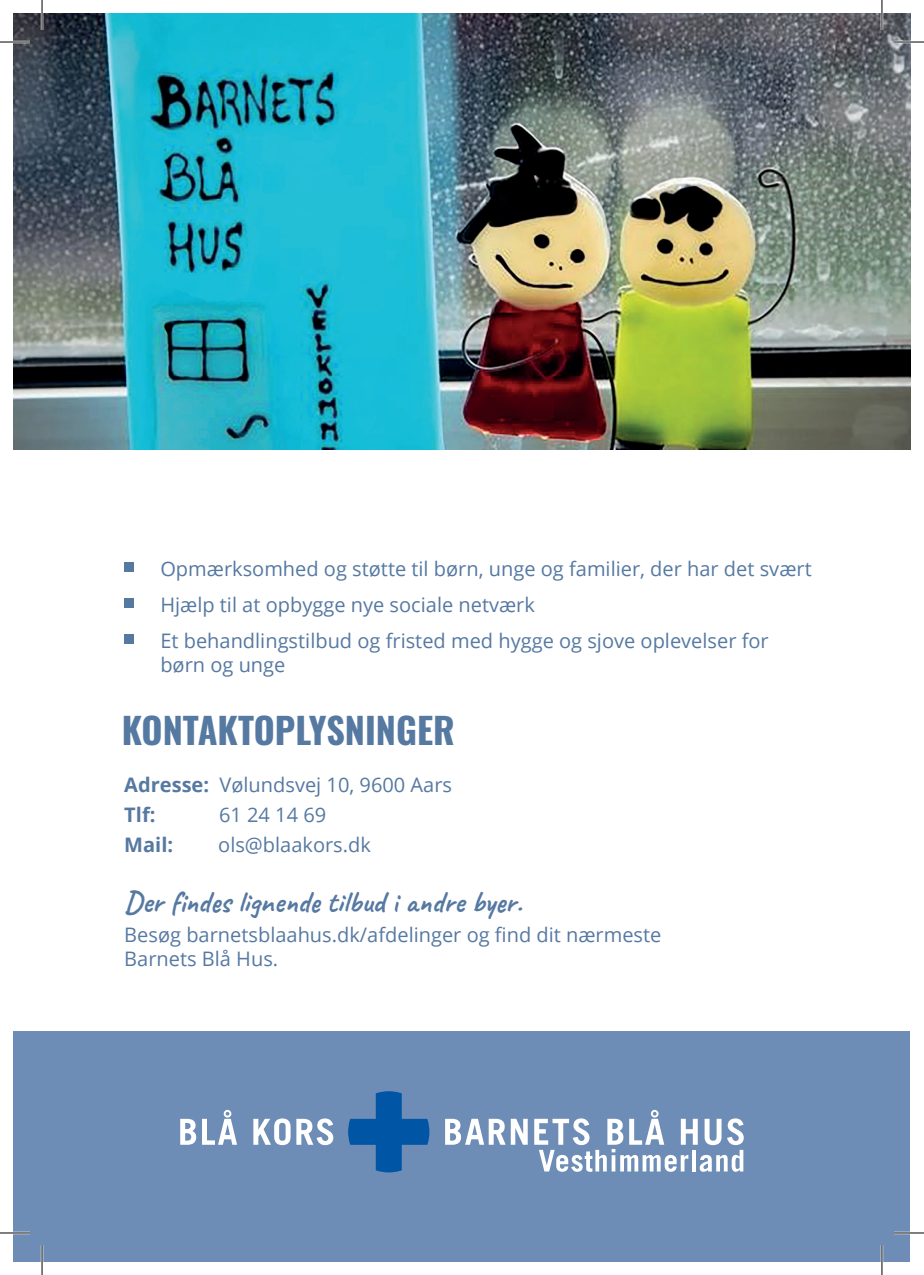
<style>
.page{position:relative;width:924px;height:1275px;background:#fff}
.page>*{position:absolute;margin:0;border:0;box-sizing:border-box;transform-origin:0 0}
.t1{font:700 36px "Oswald";color:#5679a2}
.t2{font:700 30px "Caveat";color:#5679a2}
.t3{font:20px/24px "Open Sans";color:#5679a2}
.t4{font:700 20px "Open Sans";color:#5679a2}
.s1{font-weight:700}
</style>
<div class="page">
<div style="left:14px;top:1030px;width:895px;height:231px;background:#6d8db6"></div>
<img style="left:14px;top:14px;width:895px;height:435px">
<div style="left:124px;top:562px;width:10px;height:10px;background:#5679a2"></div>
<div style="left:124px;top:599px;width:10px;height:9px;background:#5679a2"></div>
<div style="left:124px;top:635px;width:10px;height:9px;background:#5679a2"></div>
<svg style="left:445px;top:1118px;width:82px;height:26px"></svg>
<svg style="left:348px;top:1091px;width:81px;height:81px"></svg>
<svg style="left:180px;top:1118px;width:16px;height:26px"></svg>
<svg style="left:202px;top:1110px;width:35px;height:34px"></svg>
<svg style="left:253px;top:1118px;width:37px;height:27px"></svg>
<svg style="left:296px;top:1118px;width:37px;height:27px"></svg>
<svg style="left:534px;top:1109px;width:209px;height:62px"></svg>
<hr style="left:0;top:41px;width:30px;height:2px;background:#fff">
<hr style="left:893px;top:41px;width:30px;height:2px;background:#fff">
<hr style="left:0;top:1231px;width:30px;height:3px;background:#fff">
<hr style="left:893px;top:1231px;width:30px;height:3px;background:#fff">
<hr style="left:41px;top:0;width:2px;height:30px;background:#fff">
<hr style="left:41px;top:1245px;width:2px;height:30px;background:#fff">
<hr style="left:880px;top:0;width:2px;height:30px;background:#fff">
<hr style="left:880px;top:1245px;width:2px;height:30px;background:#fff">
<hr style="left:0;top:42px;width:30px;height:1px;background:#000">
<hr style="left:893px;top:42px;width:30px;height:1px;background:#000">
<hr style="left:0;top:1232px;width:30px;height:1px;background:#000">
<hr style="left:893px;top:1232px;width:30px;height:1px;background:#000">
<hr style="left:42px;top:0;width:1px;height:30px;background:#000">
<hr style="left:42px;top:1245px;width:1px;height:30px;background:#000">
<hr style="left:881px;top:0;width:1px;height:30px;background:#000">
<hr style="left:881px;top:1245px;width:1px;height:30px;background:#000">
<p class="t3" style="left:124px;top:556px;width:688px">• Opmærksomhed og støtte til børn, unge og familier, der har det svært</p>
<p class="t3" style="left:124px;top:592px;width:412px">• Hjælp til at opbygge nye sociale netværk</p>
<p class="t3" style="left:160px;top:628px;width:609px;text-indent:-36px">• Et behandlingstilbud og fristed med hygge og sjove oplevelser for børn og unge</p>
<p class="t1" style="left:122px;top:712px;width:334px">KONTAKTOPLYSNINGER</p>
<p class="t3" style="left:124px;top:772px;width:329px"><span class="s1">Adresse:</span> Vølundsvej 10, 9600 Aars</p>
<p class="t4" style="left:124px;top:800px;width:33px">Tlf:</p>
<p class="t4" style="left:124px;top:830px;width:50px">Mail:</p>
<p class="t2" style="left:124px;top:882px;width:399px">Der findes lignende tilbud i andre byer.</p>
<p class="t3" style="left:124px;top:922px;width:538px">Besøg barnetsblaahus.dk/afdelinger og find dit nærmeste<br>Barnets Blå Hus.</p>
<p class="t3" style="left:219px;top:802px;width:109px">61 24 14 69</p>
<p class="t3" style="left:218px;top:832px;width:154px">ols@blaakors.dk</p>
</div>
